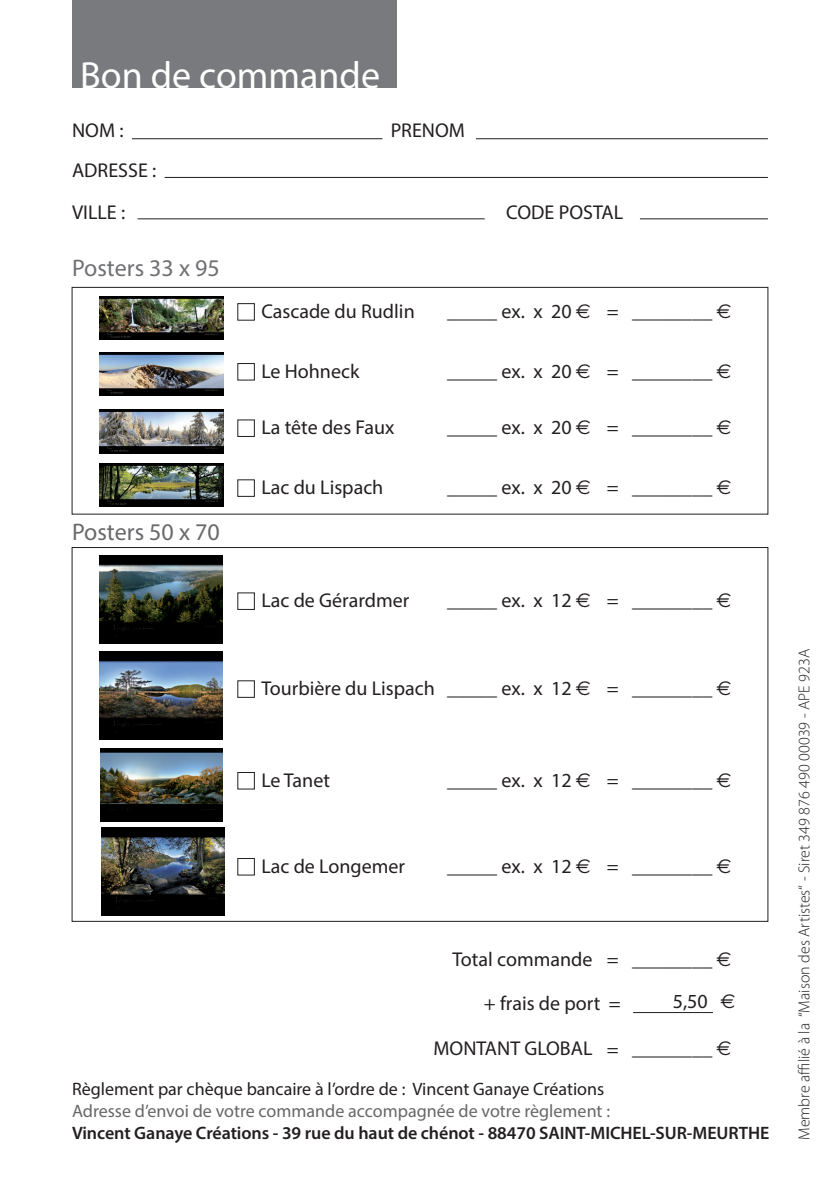
<style>
.page{position:relative;width:840px;height:1191px;background:#fff}
.page>*{position:absolute;margin:0;border:0;box-sizing:border-box;transform-origin:0 0}
.t1{font:38px "Myriad Pro";color:#fff}
.t2{font:24px "Myriad Pro";color:#6f7073}
.t3{font:24px "Myriad Pro";color:#69696c}
.t4{font:20px/40.8px "Myriad Pro";color:#231f20}
.t5{font:600 18px "Myriad Pro";letter-spacing:-.005em;color:#231f20}
.t6{font:18px "Myriad Pro";color:#231f20}
.t7{font:18px "Myriad Pro";color:#67676a}
.t8{font:300 16px "Myriad Pro";color:#231f20}
.s1{font-family:"Euro Sans"}
</style>
<div class="page">
<div style="left:72px;top:0;width:324px;height:88px;background:#787a7d"></div>
<img style="left:100px;top:555px;width:122px;height:88px">
<img style="left:100px;top:651px;width:122px;height:88px">
<img style="left:101px;top:827px;width:123px;height:88px">
<img style="left:101px;top:748px;width:121px;height:73px">
<img style="left:100px;top:409px;width:123px;height:44px">
<img style="left:100px;top:463px;width:123px;height:43px">
<img style="left:100px;top:352px;width:123px;height:43px">
<img style="left:100px;top:296px;width:123px;height:43px">
<div style="left:237px;top:303px;width:18px;height:18px;border:1px solid #231f20"></div>
<div style="left:237px;top:592px;width:18px;height:18px;border:1px solid #231f20"></div>
<div style="left:237px;top:419px;width:18px;height:18px;border:1px solid #231f20"></div>
<div style="left:237px;top:772px;width:18px;height:17px;border:1px solid #231f20"></div>
<div style="left:237px;top:363px;width:18px;height:17px;border:1px solid #231f20"></div>
<div style="left:237px;top:680px;width:18px;height:18px;border:1px solid #231f20"></div>
<div style="left:237px;top:479px;width:18px;height:18px;border:1px solid #231f20"></div>
<div style="left:237px;top:858px;width:18px;height:17px;border:1px solid #231f20"></div>
<hr style="left:632px;top:1012px;width:80px;height:1px;background:#231f20">
<hr style="left:132px;top:138px;width:250px;height:1px;background:#231f20">
<hr style="left:164px;top:177px;width:603px;height:1px;background:#231f20">
<hr style="left:137px;top:218px;width:347px;height:1px;background:#231f20">
<hr style="left:639px;top:218px;width:128px;height:1px;background:#231f20">
<hr style="left:476px;top:138px;width:291px;height:1px;background:#231f20">
<div style="left:72px;top:287px;width:695px;height:227px;border:1px solid #231f20"></div>
<h1 class="t1" style="left:80px;top:52px;width:301px">Bon de commande</h1>
<p class="t4" style="left:72px;top:109px;width:86px">NOM :<br>ADRESSE :<br>VILLE :</p>
<p class="t4" style="left:390px;top:109px;width:76px">PRENOM</p>
<p class="t4" style="left:506px;top:191px;width:118px">CODE POSTAL</p>
<p class="t2" style="left:72px;top:253px;width:149px">Posters 33 x 95</p>
<p class="t4" style="left:261px;top:291px;width:155px">Cascade du Rudlin</p>
<p class="t4" style="left:447px;top:291px;width:145px">_____ ex. x 20 <span class="s1">E</span></p>
<p class="t4" style="left:606px;top:291px;width:13px">=</p>
<p class="t4" style="left:632px;top:291px;width:101px">________ <span class="s1">E</span></p>
<p class="t4" style="left:261px;top:351px;width:99px">Le Hohneck</p>
<p class="t4" style="left:261px;top:407px;width:134px">La tête des Faux</p>
<p class="t4" style="left:447px;top:351px;width:145px">_____ ex. x 20 <span class="s1">E</span></p>
<p class="t4" style="left:447px;top:407px;width:145px">_____ ex. x 20 <span class="s1">E</span></p>
<p class="t4" style="left:606px;top:351px;width:13px">=</p>
<p class="t4" style="left:632px;top:351px;width:101px">________ <span class="s1">E</span></p>
<p class="t4" style="left:606px;top:407px;width:13px">=</p>
<p class="t4" style="left:632px;top:407px;width:101px">________ <span class="s1">E</span></p>
<p class="t3" style="left:72px;top:516px;width:149px">Posters 50 x 70</p>
<p class="t4" style="left:261px;top:467px;width:123px">Lac du Lispach</p>
<p class="t4" style="left:447px;top:467px;width:145px">_____ ex. x 20 <span class="s1">E</span></p>
<p class="t4" style="left:606px;top:467px;width:13px">=</p>
<p class="t4" style="left:632px;top:467px;width:101px">________ <span class="s1">E</span></p>
<p class="t4" style="left:261px;top:580px;width:149px">Lac de Gérardmer</p>
<p class="t4" style="left:447px;top:580px;width:145px">_____ ex. x 12 <span class="s1">E</span></p>
<p class="t4" style="left:606px;top:580px;width:13px">=</p>
<p class="t4" style="left:632px;top:580px;width:101px">________ <span class="s1">E</span></p>
<p class="t4" style="left:261px;top:668px;width:175px">Tourbière du Lispach</p>
<p class="t4" style="left:447px;top:668px;width:145px">_____ ex. x 12 <span class="s1">E</span></p>
<p class="t4" style="left:606px;top:668px;width:13px">=</p>
<p class="t4" style="left:632px;top:668px;width:101px">________ <span class="s1">E</span></p>
<p class="t4" style="left:261px;top:759px;width:70px">Le Tanet</p>
<p class="t4" style="left:261px;top:845px;width:145px">Lac de Longemer</p>
<p class="t4" style="left:447px;top:759px;width:145px">_____ ex. x 12 <span class="s1">E</span></p>
<p class="t4" style="left:606px;top:759px;width:13px">=</p>
<p class="t4" style="left:632px;top:759px;width:101px">________ <span class="s1">E</span></p>
<p class="t4" style="left:447px;top:845px;width:145px">_____ ex. x 12 <span class="s1">E</span></p>
<p class="t4" style="left:606px;top:845px;width:13px">=</p>
<p class="t4" style="left:632px;top:845px;width:101px">________ <span class="s1">E</span></p>
<p class="t4" style="left:452px;top:938px;width:141px">Total commande</p>
<p class="t4" style="left:606px;top:938px;width:13px">=</p>
<p class="t4" style="left:632px;top:938px;width:101px">________ <span class="s1">E</span></p>
<p class="t4" style="left:483px;top:982px;width:138px">+ frais de port =</p>
<p class="t4" style="left:672px;top:980px;width:64px">5,50 <span class="s1">E</span></p>
<p class="t4" style="left:433px;top:1028px;width:160px">MONTANT GLOBAL</p>
<p class="t4" style="left:606px;top:1028px;width:13px">=</p>
<p class="t4" style="left:632px;top:1028px;width:101px">________ <span class="s1">E</span></p>
<p class="t6" style="left:72px;top:1078px;width:533px">Règlement par chèque bancaire à l’ordre de : Vincent Ganaye Créations</p>
<p class="t7" style="left:72px;top:1099px;width:539px">Adresse d’envoi de votre commande accompagnée de votre règlement :</p>
<p class="t5" style="left:72px;top:1121px;width:698px">Vincent Ganaye Créations - 39 rue du haut de chénot - 88470 SAINT-MICHEL-SUR-MEURTHE</p>
<p class="t8" style="left:794px;top:1140px;width:492px;rotate:-90deg">Membre affilié à la “Maison des Artistes“ - Siret 349 876 490 00039 - APE 923A</p>
</div>
